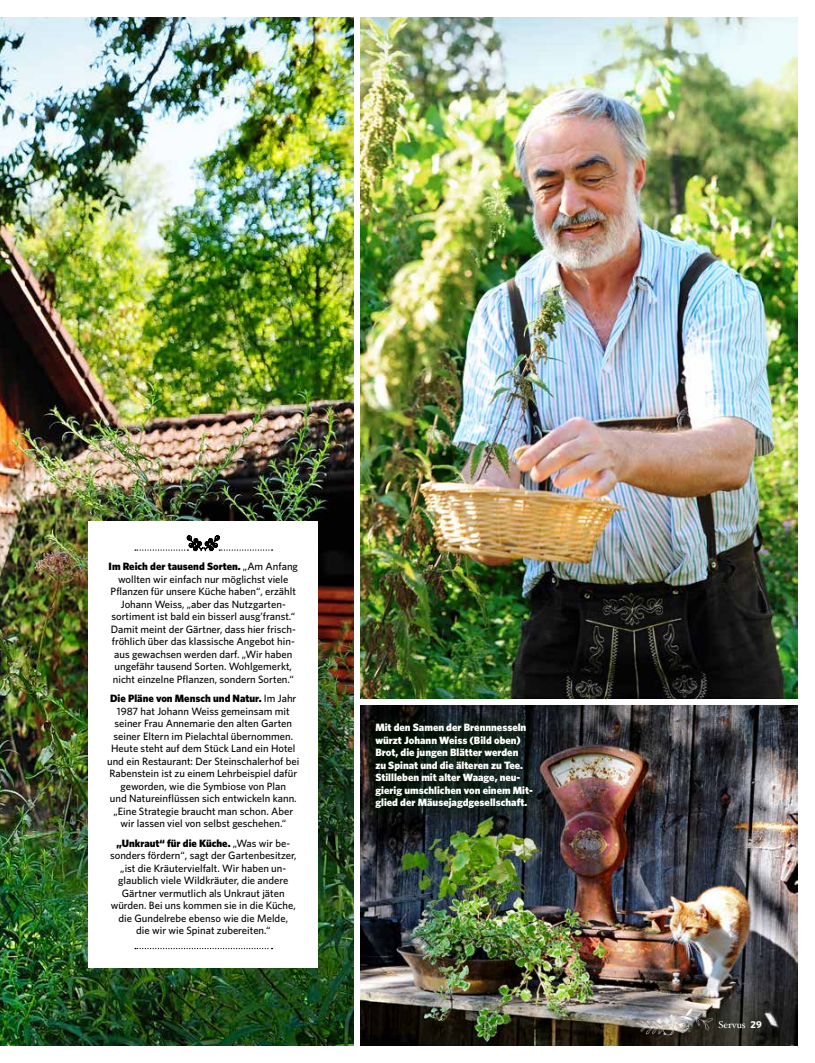
<style>
.page{position:relative;width:815px;height:1063px;background:#fff}
.page>*{position:absolute;margin:0;border:0;box-sizing:border-box;transform-origin:0 0}
.t1{font:500 10.62px/12.5px "Whitney";color:#000;text-align:center}
.t2{font:900 10.62px/12.5px "Whitney";color:#fff}
.t3{font:10px "Hoefler Txt";letter-spacing:-.005em;color:#fff}
.s1{font-weight:900}
.s2{font-family:"Whitney";font-weight:700}
</style>
<div class="page">
<img style="left:0;top:18px;width:353px;height:1027px">
<img style="left:361px;top:18px;width:436px;height:681px">
<img style="left:361px;top:706px;width:436px;height:339px">
<img style="left:633px;top:1002px;width:83px;height:44px">
<svg style="left:363px;top:711px;width:181px;height:110px;background:#111c17"></svg>
<div style="left:89px;top:522px;width:229px;height:446px;background:#fff"></div>
<svg style="left:135px;top:536px;width:138px;height:15px"></svg>
<svg style="left:135px;top:948px;width:138px;height:1px"></svg>
<p class="t1" style="left:109px;top:560px;width:191px"><span class="s1">Im Reich der tausend Sorten.</span> „Am Anfang wollten wir einfach nur möglichst viele Pflanzen für unsere Küche haben“, erzählt Johann Weiss, „aber das Nutzgarten&shy;sortiment ist bald ein bisserl ausg’franst.“ Damit meint der Gärtner, dass hier frisch&shy;fröhlich über das klassische Angebot hin&shy;aus gewachsen werden darf. „Wir haben ungefähr tausend Sorten. Wohlgemerkt, nicht einzelne Pflanzen, sondern Sorten.“</p>
<p class="t1" style="left:107px;top:692px;width:194px"><span class="s1">Die Pläne von Mensch und Natur.</span> Im Jahr 1987 hat Johann Weiss gemeinsam mit seiner Frau Annemarie den alten Garten seiner Eltern im Pielachtal übernommen.<br>Heute steht auf dem Stück Land ein Hotel und ein Restaurant: Der Steinschalerhof bei Rabenstein ist zu einem Lehrbeispiel dafür geworden, wie die Symbiose von Plan<br>und Natureinflüssen sich entwickeln kann. „Eine Strategie braucht man schon. Aber wir lassen viel von selbst geschehen.“</p>
<p class="t1" style="left:110px;top:837px;width:188px"><span class="s1">„Unkraut“ für die Küche.</span> „Was wir be&shy;sonders fördern“, sagt der Gartenbesitzer, „ist die Kräutervielfalt. Wir haben un&shy;glaublich viele Wildkräuter, die andere Gärtner vermutlich als Unkraut jäten würden. Bei uns kommen sie in die Küche, die Gundelrebe ebenso wie die Melde,<br>die wir wie Spinat zubereiten.“</p>
<p class="t2" style="left:375px;top:721px;width:159px">Mit den Samen der Brennnesseln würzt Johann Weiss (Bild oben)<br>Brot, die jungen Blätter werden<br>zu Spinat und die älteren zu Tee.<br>Stillleben mit alter Waage, neu&shy;gierig umschlichen von einem Mit&shy;glied der Mäusejagdgesellschaft.</p>
<p class="t3" style="left:718px;top:1017px;width:45px">Servus <span class="s2">29</span></p>
</div>
